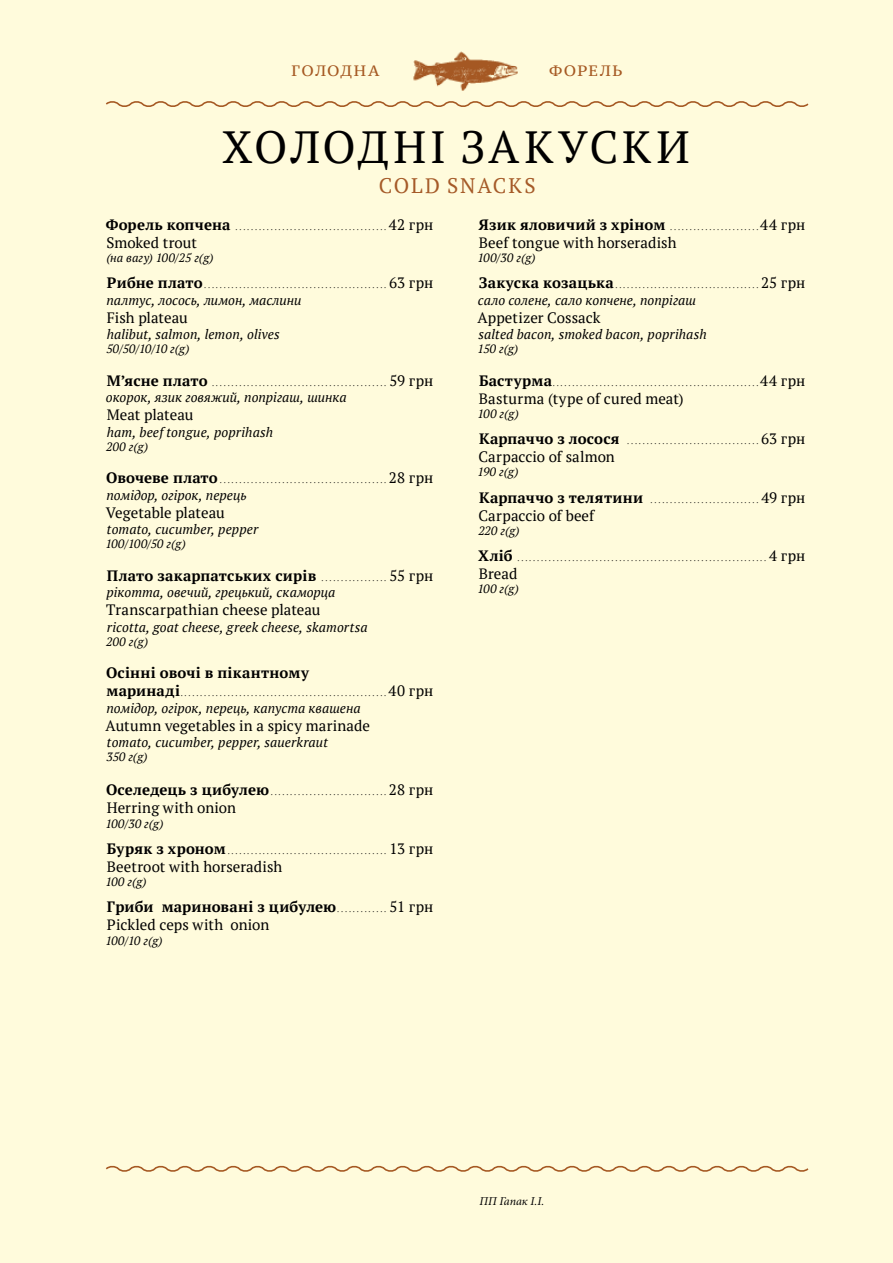
<style>
.page{position:relative;width:893px;height:1263px;background:#fffbdc}
.page>*{position:absolute;margin:0;border:0;box-sizing:border-box;transform-origin:0 0}
.t1{font:45px "PT Serif";letter-spacing:.08em;color:#000}
.t2{font:21px "PT Serif";letter-spacing:.085em;color:#a55a28}
.t3{font:15px/18px "PT Serif";color:#000}
.t4{font:700 15px "PT Serif";letter-spacing:.015em;color:#000}
.t5{font:15px "PT Serif Caption";letter-spacing:.1em;color:#a55a28}
.t6{font:italic 13.5px "PT Serif";letter-spacing:.005em;color:#000}
.t7{font:italic 12px "PT Serif";letter-spacing:.01em;color:#000}
.t8{font:italic 12px "Minion Pro";letter-spacing:-.01em;color:#000}
.t9{font:7.5px "PT Serif";color:#000}
.s1{font-weight:700;font-size:15px}
.s2{font-size:15px}
.s3{font-weight:400;font-size:7.5px}
.s4{font-weight:400}
.s5{font-weight:700}
.s6{font-size:7.5px}
</style>
<div class="page">
<h3 class="t5" style="left:292px;top:61px;width:89px">ГОЛОДНА</h3>
<h3 class="t5" style="left:549px;top:61px;width:75px">ФОРЕЛЬ</h3>
<h1 class="t1" style="left:222px;top:117px;width:469px">ХОЛОДНІ ЗАКУСКИ</h1>
<h2 class="t2" style="left:379px;top:172px;width:158px">COLD SNACKS</h2>
<p class="t9" style="left:106px;top:222px;width:329px"><span class="s1">Форель копчена</span> . . . . . . . . . . . . . . . . . . . . . . . . . . . . . . . . . . . . . . . <span class="s2">42 грн</span></p>
<h3 class="t3" style="left:107px;top:233px;width:92px">Smoked trout</h3>
<h3 class="t7" style="left:106px;top:250px;width:109px">(на вагу) 100/25 г(g)</h3>
<p class="t9" style="left:107px;top:280px;width:328px"><span class="s1">Рибне плато</span> . . . . . . . . . . . . . . . . . . . . . . . . . . . . . . . . . . . . . . . . . . . . . . . <span class="s2">63 грн</span></p>
<h3 class="t6" style="left:106px;top:291px;width:197px">палтус, лосось, лимон, маслини</h3>
<h3 class="t3" style="left:107px;top:308px;width:82px">Fish plateau</h3>
<h3 class="t6" style="left:107px;top:326px;width:174px">halibut, salmon, lemon, olives</h3>
<h3 class="t7" style="left:106px;top:341px;width:85px">50/50/10/10 г(g)</h3>
<p class="t9" style="left:107px;top:378px;width:328px"><span class="s1">М’ясне плато</span> . . . . . . . . . . . . . . . . . . . . . . . . . . . . . . . . . . . . . . . . . . . . . <span class="s2">59 грн</span></p>
<h3 class="t6" style="left:106px;top:389px;width:242px">окорок, язик говяжий, попрігаш, шинка</h3>
<h3 class="t3" style="left:107px;top:406px;width:88px">Meat plateau</h3>
<h3 class="t6" style="left:107px;top:423px;width:168px">ham, beef tongue, poprihash</h3>
<h3 class="t7" style="left:106px;top:439px;width:43px">200 г(g)</h3>
<p class="t9" style="left:106px;top:475px;width:329px"><span class="s1">Овочеве плато</span> . . . . . . . . . . . . . . . . . . . . . . . . . . . . . . . . . . . . . . . . . . . <span class="s2">28 грн</span></p>
<h3 class="t6" style="left:106px;top:486px;width:141px">помідор, огірок, перець</h3>
<h3 class="t3" style="left:106px;top:503px;width:121px">Vegetable plateau</h3>
<h3 class="t6" style="left:107px;top:521px;width:153px">tomato, cucumber, pepper</h3>
<h3 class="t7" style="left:105px;top:536px;width:82px">100/100/50 г(g)</h3>
<h3 class="t4" style="left:107px;top:565px;width:328px">Плато закарпатських сирів <span class="s3">. . . . . . . . . . . . . . . . .</span> <span class="s4">55 грн</span></h3>
<h3 class="t6" style="left:107px;top:584px;width:230px">рікотта, овечий, грецький, скаморца</h3>
<h3 class="t3" style="left:106px;top:601px;width:216px">Transcarpathian cheese plateau</h3>
<h3 class="t6" style="left:107px;top:618px;width:262px">ricotta, goat cheese, greek cheese, skamortsa</h3>
<h3 class="t7" style="left:106px;top:634px;width:43px">200 г(g)</h3>
<h3 class="t4" style="left:106px;top:663px;width:204px">Осінні овочі в пікантному</h3>
<p class="t9" style="left:107px;top:688px;width:328px"><span class="s1">маринаді</span> . . . . . . . . . . . . . . . . . . . . . . . . . . . . . . . . . . . . . . . . . . . . . . . . . . . . . <span class="s2">40 грн</span></p>
<h3 class="t6" style="left:106px;top:699px;width:256px">помідор, огірок, перець, капуста квашена</h3>
<h3 class="t3" style="left:105px;top:716px;width:266px">Autumn vegetables in a spicy marinade</h3>
<h3 class="t6" style="left:107px;top:734px;width:222px">tomato, cucumber, pepper, sauerkraut</h3>
<h3 class="t7" style="left:107px;top:749px;width:43px">350 г(g)</h3>
<p class="t9" style="left:106px;top:787px;width:329px"><span class="s1">Оселедець з цибулею</span> . . . . . . . . . . . . . . . . . . . . . . . . . . . . . . <span class="s2">28 грн</span></p>
<h3 class="t3" style="left:107px;top:799px;width:131px">Herring with onion</h3>
<h3 class="t7" style="left:105px;top:815px;width:60px">100/30 г(g)</h3>
<p class="t9" style="left:107px;top:846px;width:328px"><span class="s1">Буряк з хроном</span> . . . . . . . . . . . . . . . . . . . . . . . . . . . . . . . . . . . . . . . . . <span class="s2">13 грн</span></p>
<h3 class="t3" style="left:107px;top:857px;width:177px">Beetroot with horseradish</h3>
<h3 class="t7" style="left:105px;top:874px;width:43px">100 г(g)</h3>
<h3 class="t3" style="left:107px;top:898px;width:328px"><span class="s5">Гриби мариновані з цибулею</span> <span class="s6">. . . . . . . . . . . . .</span> 51 грн<br>Pickled ceps with onion</h3>
<h3 class="t7" style="left:105px;top:932px;width:59px">100/10 г(g)</h3>
<p class="t9" style="left:479px;top:222px;width:328px"><span class="s1">Язик яловичий з хріном</span> . . . . . . . . . . . . . . . . . . . . . . . <span class="s2">44 грн</span></p>
<h3 class="t3" style="left:479px;top:233px;width:199px">Beef tongue with horseradish</h3>
<h3 class="t7" style="left:477px;top:250px;width:60px">100/30 г(g)</h3>
<p class="t9" style="left:479px;top:280px;width:328px"><span class="s1">Закуска козацька</span> . . . . . . . . . . . . . . . . . . . . . . . . . . . . . . . . . . . . . <span class="s2">25 грн</span></p>
<h3 class="t6" style="left:478px;top:291px;width:220px">сало солене, сало копчене, попрігаш</h3>
<h3 class="t3" style="left:478px;top:308px;width:125px">Appetizer Cossack</h3>
<h3 class="t6" style="left:479px;top:326px;width:230px">salted bacon, smoked bacon, poprihash</h3>
<h3 class="t7" style="left:477px;top:341px;width:42px">150 г(g)</h3>
<p class="t9" style="left:479px;top:378px;width:328px"><span class="s1">Бастурма</span> . . . . . . . . . . . . . . . . . . . . . . . . . . . . . . . . . . . . . . . . . . . . . . . . . . . . . <span class="s2">44 грн</span></p>
<h3 class="t3" style="left:479px;top:389px;width:206px">Basturma (type of cured meat)</h3>
<h3 class="t7" style="left:477px;top:406px;width:43px">100 г(g)</h3>
<p class="t9" style="left:479px;top:436px;width:328px"><span class="s1">Карпаччо з лосося</span> . . . . . . . . . . . . . . . . . . . . . . . . . . . . . . . . . . <span class="s2">63 грн</span></p>
<h3 class="t3" style="left:479px;top:448px;width:138px">Carpaccio of salmon</h3>
<h3 class="t7" style="left:477px;top:464px;width:42px">190 г(g)</h3>
<p class="t9" style="left:479px;top:495px;width:328px"><span class="s1">Карпаччо з телятини</span> . . . . . . . . . . . . . . . . . . . . . . . . . . . . <span class="s2">49 грн</span></p>
<h3 class="t3" style="left:479px;top:506px;width:117px">Carpaccio of beef</h3>
<h3 class="t7" style="left:478px;top:523px;width:43px">220 г(g)</h3>
<p class="t9" style="left:478px;top:553px;width:329px"><span class="s1">Хліб</span> . . . . . . . . . . . . . . . . . . . . . . . . . . . . . . . . . . . . . . . . . . . . . . . . . . . . . . . . . . . . . . . . <span class="s2">4 грн</span></p>
<h3 class="t3" style="left:479px;top:565px;width:40px">Bread</h3>
<h3 class="t7" style="left:477px;top:581px;width:43px">100 г(g)</h3>
<h3 class="t8" style="left:479px;top:1193px;width:66px">ПП Гапак І.І.</h3>
</div>
